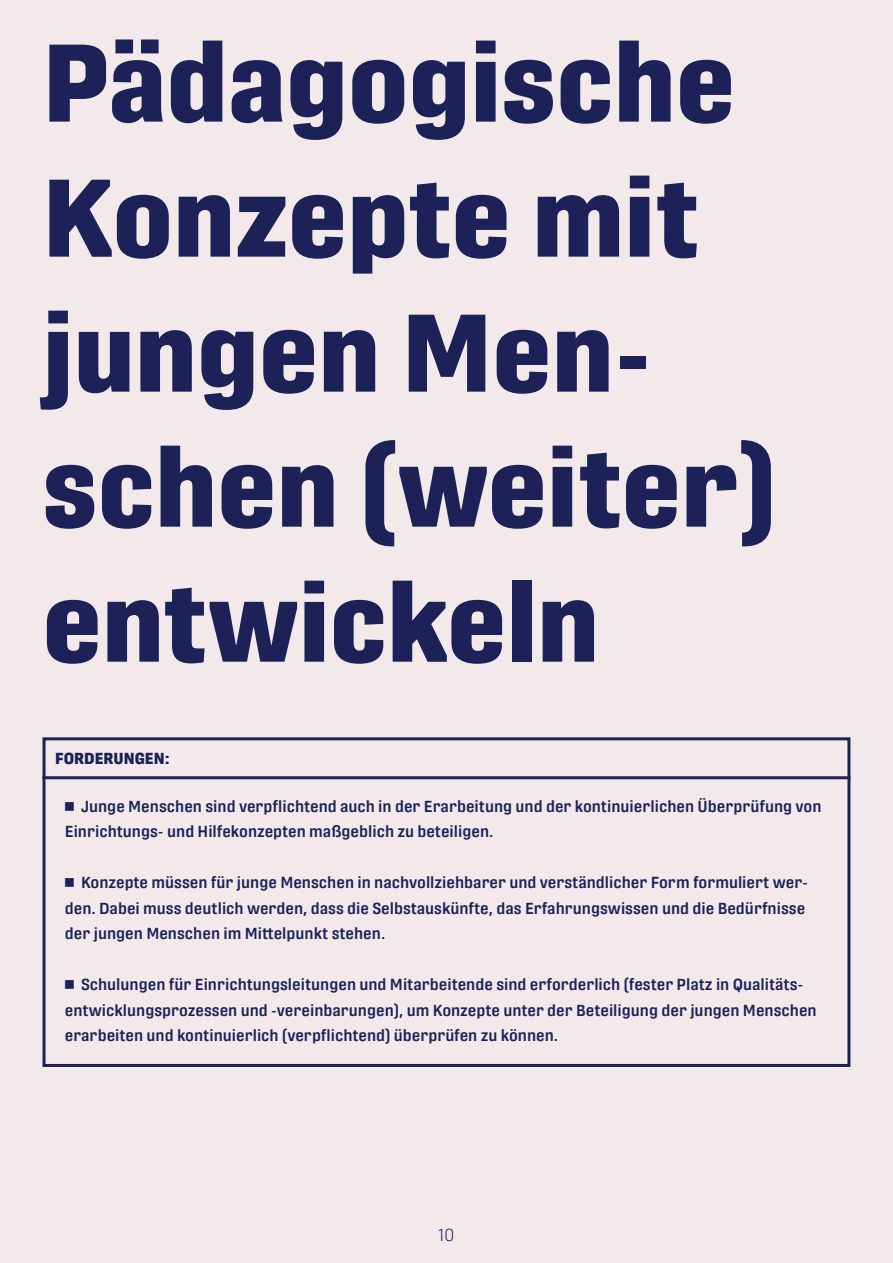
<style>
.page{position:relative;width:893px;height:1263px;background:#f3e9eb}
.page>*{position:absolute;margin:0;border:0;box-sizing:border-box;transform-origin:0 0}
.t1{font:800 109.5px/135px "Protipo Narrow";color:#1c2258}
.t2{font:300 17.25px "Protipo Narrow";color:#1c2258}
.t3{font:600 15.9px/25.5px "Protipo Narrow";color:#1c2258}
.t4{font:800 15.9px "Protipo Narrow";color:#1c2258}
</style>
<div class="page">
<div style="left:43px;top:737px;width:807px;height:330px;border:3px solid #1c2258"></div>
<hr style="left:43px;top:776px;width:807px;height:3px;background:#1c2258">
<p class="t1" style="left:43px;top:16px;width:735px">Pädagogische<br>Konzepte mit jungen Men&shy;schen (weiter) entwickeln</p>
<p class="t4" style="left:55px;top:749px;width:116px">FORDERUNGEN:</p>
<p class="t3" style="left:65px;top:793px;width:758px">◼ Junge Menschen sind verpflichtend auch in der Erarbeitung und der kontinuierlichen Überprüfung von<br>Einrichtungs- und Hilfekonzepten maßgeblich zu beteiligen.</p>
<p class="t3" style="left:65px;top:870px;width:744px">◼ Konzepte müssen für junge Menschen in nachvollziehbarer und verständlicher Form formuliert wer&shy;den. Dabei muss deutlich werden, dass die Selbstauskünfte, das Erfahrungswissen und die Bedürfnisse der jungen Menschen im Mittelpunkt stehen.</p>
<p class="t3" style="left:65px;top:972px;width:753px">◼ Schulungen für Einrichtungsleitungen und Mitarbeitende sind erforderlich (fester Platz in Qualitäts&shy;entwicklungsprozessen und -vereinbarungen), um Konzepte unter der Beteiligung der jungen Menschen erarbeiten und kontinuierlich (verpflichtend) überprüfen zu können.</p>
<p class="t2" style="left:438px;top:1224px;width:18px">10</p>
</div>
